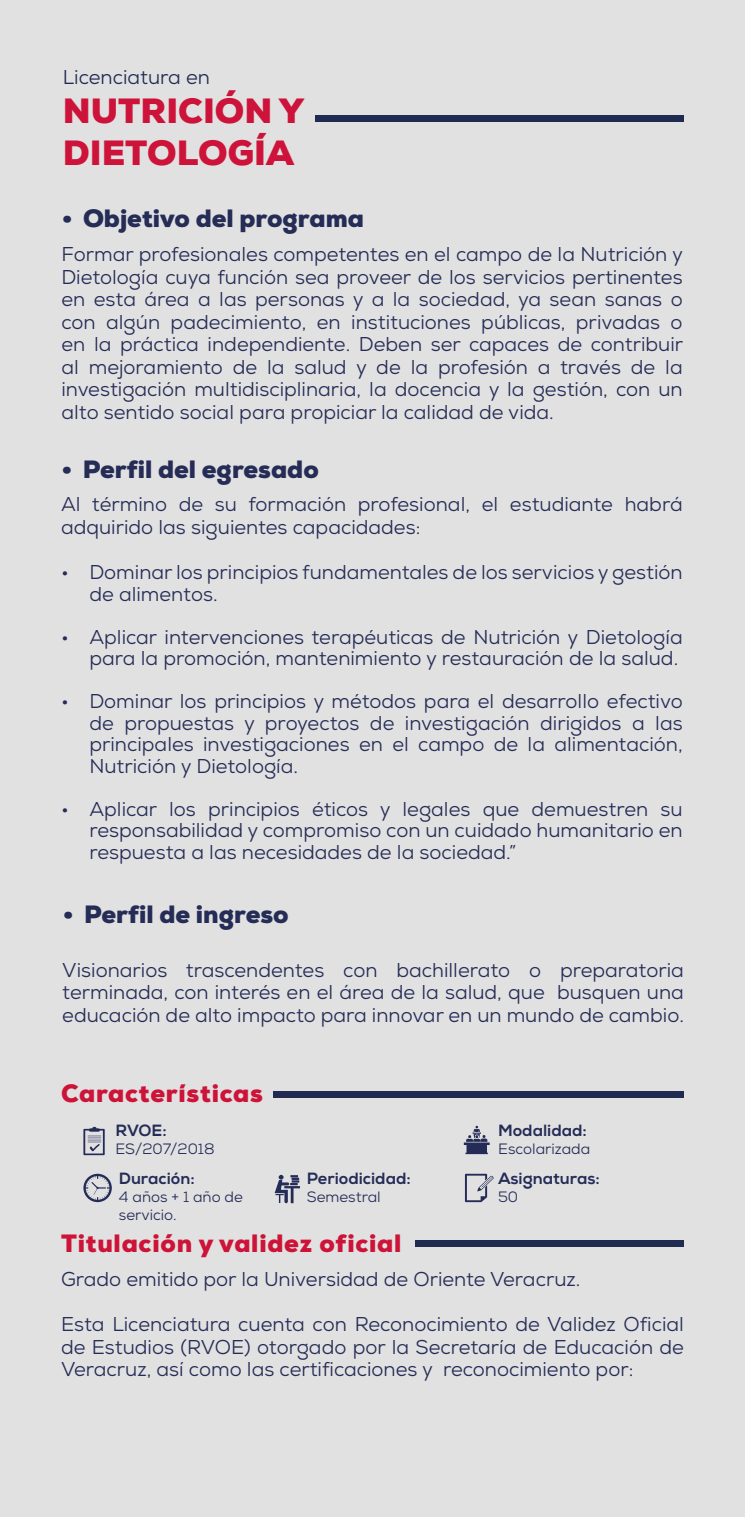
<style>
.page{position:relative;width:745px;height:1517px;background:#fff}
.page>*{position:absolute;margin:0;border:0;box-sizing:border-box;transform-origin:0 0}
.t1{font:900 35px/42px "Nexa";color:#cd1339}
.t2{font:900 25px "Nexa";color:#252c56}
.t3{font:900 25px "Nexa";letter-spacing:.03em;color:#cd1337}
.t4{font:20px/22.5px "Nexa";color:#252c56;text-align:justify}
.t5{font:20px "Nexa";color:#212b52}
.t6{font:800 16.25px "Nexa";color:#252c56}
.t7{font:15px/18px "Nexa";color:#252c56}
</style>
<div class="page">
<div style="left:0;top:0;width:744px;height:1517px;background:#e1e1e1"></div>
<div style="left:315px;top:115px;width:368px;height:7px;background:#212b52"></div>
<div style="left:273px;top:1090px;width:410px;height:7px;background:#212b52"></div>
<div style="left:415px;top:1240px;width:268px;height:7px;background:#212b52"></div>
<svg style="left:83px;top:1126px;width:22px;height:29px"></svg>
<svg style="left:463px;top:1125px;width:26px;height:29px"></svg>
<svg style="left:83px;top:1173px;width:29px;height:29px"></svg>
<svg style="left:465px;top:1173px;width:29px;height:29px"></svg>
<svg style="left:274px;top:1174px;width:26px;height:29px"></svg>
<p class="t5" style="left:63px;top:65px;width:149px">Licenciatura en</p>
<h1 class="t1" style="left:63px;top:90px;width:243px">NUTRICIÓN Y<br>DIETOLOGÍA</h1>
<p class="t2" style="left:62px;top:202px;width:303px">• Objetivo del programa</p>
<p class="t4" style="left:61px;top:243px;width:623px">Formar profesionales competentes en el campo de la Nutrición y Dietología cuya función sea proveer de los servicios pertinentes en esta área a las personas y a la sociedad, ya sean sanas o con algún padecimiento, en instituciones públicas, privadas o en la práctica independiente. Deben ser capaces de contribuir al mejoramiento de la salud y de la profesión a través de la investigación multidisciplinaria, la docencia y la gestión, con un alto sentido social para propiciar la calidad de vida.</p>
<p class="t2" style="left:61px;top:453px;width:259px">• Perfil del egresado</p>
<p class="t4" style="left:61px;top:493px;width:622px">Al término de su formación profesional, el estudiante habrá adquirido las siguientes capacidades:</p>
<p class="t4" style="left:89px;top:561px;width:594px;line-height:21.5px;text-indent:-28px">• Dominar los principios fundamentales de los servicios y gestión de alimentos.</p>
<p class="t4" style="left:61px;top:626px;width:622px;line-height:21.5px;text-align:right">• Aplicar intervenciones terapéuticas de Nutrición y Dietología para la promoción, mantenimiento y restauración de la salud.</p>
<p class="t4" style="left:89px;top:690px;width:594px;line-height:21.5px;text-indent:-28px">• Dominar los principios y métodos para el desarrollo efectivo de propuestas y proyectos de investigación dirigidos a las principales investigaciones en el campo de la alimentación, Nutrición y Dietología.</p>
<p class="t4" style="left:89px;top:798px;width:594px;line-height:21.5px;text-indent:-28px">• Aplicar los principios éticos y legales que demuestren su responsabilidad y compromiso con un cuidado humanitario en respuesta a las necesidades de la sociedad.”</p>
<p class="t2" style="left:63px;top:898px;width:227px">• Perfil de ingreso</p>
<p class="t4" style="left:62px;top:958px;width:622px">Visionarios trascendentes con bachillerato o preparatoria terminada, con interés en el área de la salud, que busquen una educación de alto impacto para innovar en un mundo de cambio.</p>
<p class="t3" style="left:61px;top:1077px;width:203px">Características</p>
<p class="t6" style="left:115px;top:1120px;width:53px">RVOE:</p>
<p class="t7" style="left:115px;top:1139px;width:100px">ES/207/2018</p>
<p class="t6" style="left:119px;top:1168px;width:77px">Duración:</p>
<p class="t7" style="left:119px;top:1187px;width:125px">4 años + 1 año de servicio.</p>
<p class="t6" style="left:306px;top:1168px;width:105px">Periodicidad:</p>
<p class="t7" style="left:306px;top:1187px;width:75px">Semestral</p>
<p class="t3" style="left:61px;top:1227px;width:342px">Titulación y validez oficial</p>
<p class="t6" style="left:498px;top:1120px;width:90px">Modalidad:</p>
<p class="t7" style="left:498px;top:1139px;width:93px">Escolarizada</p>
<p class="t6" style="left:497px;top:1168px;width:103px">Asignaturas:</p>
<p class="t7" style="left:497px;top:1187px;width:22px">50</p>
<p class="t4" style="left:61px;top:1268px;width:520px">Grado emitido por la Universidad de Oriente Veracruz.</p>
<p class="t4" style="left:61px;top:1313px;width:624px">Esta Licenciatura cuenta con Reconocimiento de Validez Oficial de Estudios (RVOE) otorgado por la Secretaría de Educación de Veracruz, así como las certificaciones y reconocimiento por:</p>
</div>
